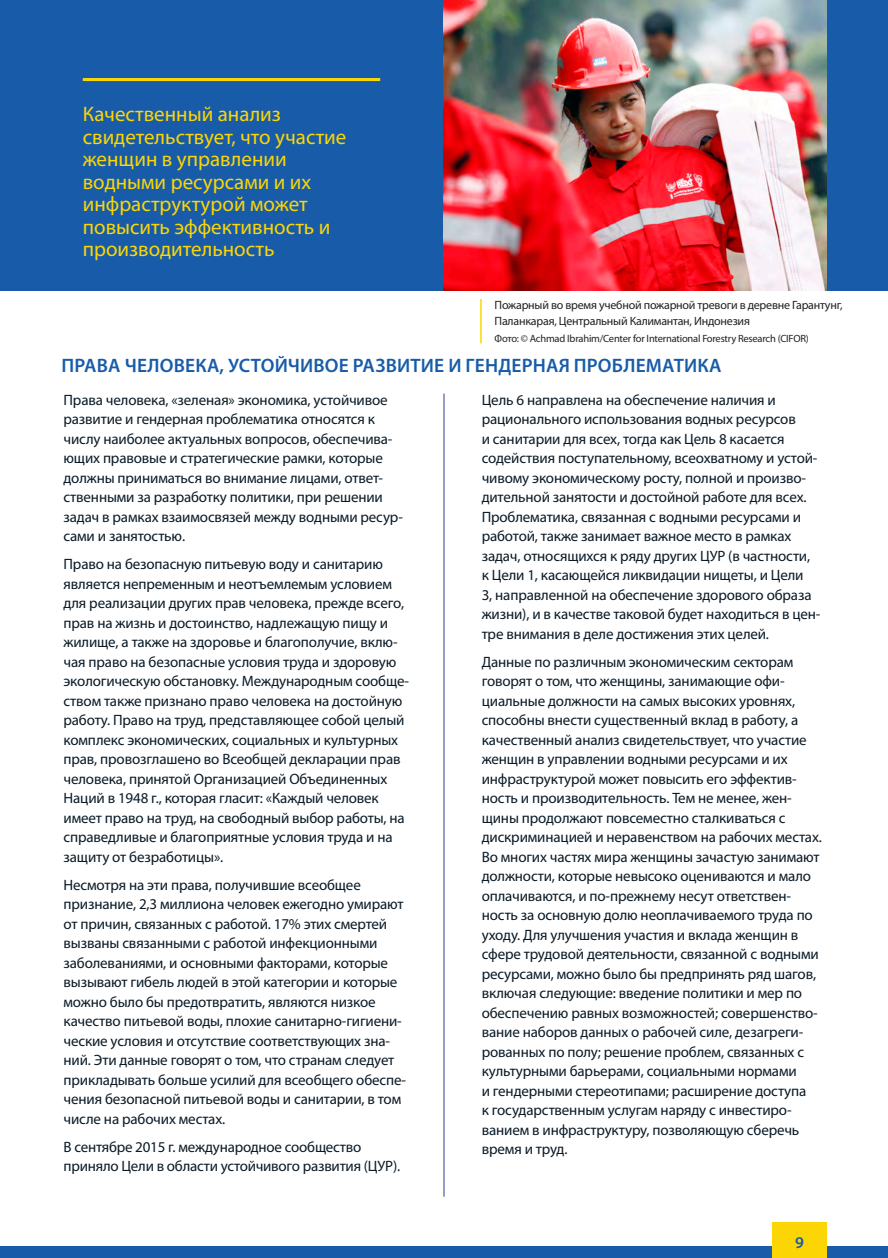
<style>
.page{position:relative;width:888px;height:1258px;background:#fff}
.page>*{position:absolute;margin:0;border:0;box-sizing:border-box;transform-origin:0 0}
.t1{font:21px/22.5px "Myriad Pro";color:#fcd604}
.t2{font:600 19.5px "Myriad Pro";letter-spacing:.01em;color:#185ca9}
.t3{font:600 16.5px "Myriad Pro";color:#185ca9}
.t4{font:15px/19.5px "Myriad Pro";letter-spacing:-.01em;color:#0a1a26}
.t5{font:12px/16.5px "Myriad Pro";letter-spacing:-.02em;color:#231f20}
.t6{font:10.5px "Myriad Pro";letter-spacing:-.02em;color:#231f20}
</style>
<div class="page">
<div style="left:0;top:1247px;width:888px;height:11px;background:#185ca9"></div>
<div style="left:772px;top:1222px;width:55px;height:36px;background:#fcd604"></div>
<div style="left:0;top:0;width:888px;height:291px;background:#185ca9"></div>
<hr style="left:83px;top:78px;width:297px;height:3px;background:#fcd604">
<hr style="left:444px;top:394px;width:1px;height:803px;background:#253f8e">
<img style="left:444px;top:0;width:383px;height:291px">
<hr style="left:480px;top:299px;width:2px;height:44px;background:#fcd604">
<h1 class="t1" style="left:83px;top:103px;width:265px">Качественный анализ свидетельствует, что участие женщин в управлении водными ресурсами и их инфраструктурой может повысить эффективность и производительность</h1>
<p class="t5" style="left:495px;top:296px;width:350px">Пожарный во время учебной пожарной тревоги в деревне Гарантунг,<br>Паланкарая, Центральный Калимантан, Индонезия</p>
<p class="t6" style="left:495px;top:332px;width:316px">Фото: © Achmad Ibrahim/Center for International Forestry Research (CIFOR)</p>
<h2 class="t2" style="left:61px;top:353px;width:661px">ПРАВА ЧЕЛОВЕКА, УСТОЙЧИВОЕ РАЗВИТИЕ И ГЕНДЕРНАЯ ПРОБЛЕМАТИКА</h2>
<p class="t4" style="left:64px;top:390px;width:341px">Права человека, «зеленая» экономика, устойчивое развитие и гендерная проблематика относятся к числу наиболее актуальных вопросов, обеспечива&shy;ющих правовые и стратегические рамки, которые должны приниматься во внимание лицами, ответ&shy;ственными за разработку политики, при решении задач в рамках взаимосвязей между водными ресур&shy;сами и занятостью.</p>
<p class="t4" style="left:64px;top:554px;width:347px">Право на безопасную питьевую воду и санитарию является непременным и неотъемлемым условием для реализации других прав человека, прежде всего, прав на жизнь и достоинство, надлежащую пищу и жилище, а также на здоровье и благополучие, вклю&shy;чая право на безопасные условия труда и здоровую экологическую обстановку. Международным сообще&shy;ством также признано право человека на достойную работу. Право на труд, представляющее собой целый комплекс экономических, социальных и культурных прав, провозглашено во Всеобщей декларации прав человека, принятой Организацией Объединенных Наций в 1948 г., которая гласит: «Каждый человек имеет право на труд, на свободный выбор работы, на справедливые и благоприятные условия труда и на защиту от безработицы».</p>
<p class="t4" style="left:64px;top:875px;width:344px">Несмотря на эти права, получившие всеобщее признание, 2,3 миллиона человек ежегодно умирают от причин, связанных с работой. 17% этих смертей вызваны связанными с работой инфекционными заболеваниями, и основными факторами, которые вызывают гибель людей в этой категории и которые можно было бы предотвратить, являются низкое качество питьевой воды, плохие санитарно-гигиени&shy;ческие условия и отсутствие соответствующих зна&shy;ний. Эти данные говорят о том, что странам следует прикладывать больше усилий для всеобщего обеспе&shy;чения безопасной питьевой воды и санитарии, в том числе на рабочих местах.</p>
<p class="t4" style="left:64px;top:1137px;width:338px">В сентябре 2015 г. международное сообщество приняло Цели в области устойчивого развития (ЦУР).</p>
<p class="t4" style="left:482px;top:390px;width:340px">Цель 6 направлена на обеспечение наличия и рационального использования водных ресурсов<br>и санитарии для всех, тогда как Цель 8 касается содействия поступательному, всеохватному и устой&shy;чивому экономическому росту, полной и произво&shy;дительной занятости и достойной работе для всех.<br>Проблематика, связанная с водными ресурсами и работой, также занимает важное место в рамках задач, относящихся к ряду других ЦУР (в частности, к Цели 1, касающейся ликвидации нищеты, и Цели<br>3, направленной на обеспечение здорового образа жизни), и в качестве таковой будет находиться в цен&shy;тре внимания в деле достижения этих целей.</p>
<p class="t4" style="left:482px;top:652px;width:342px">Данные по различным экономическим секторам говорят о том, что женщины, занимающие офи&shy;циальные должности на самых высоких уровнях, способны внести существенный вклад в работу, а качественный анализ свидетельствует, что участие женщин в управлении водными ресурсами и их инфраструктурой может повысить его эффектив&shy;ность и производительность. Тем не менее, жен&shy;щины продолжают повсеместно сталкиваться с дискриминацией и неравенством на рабочих местах.<br>Во многих частях мира женщины зачастую занимают должности, которые невысоко оцениваются и мало оплачиваются, и по-прежнему несут ответствен&shy;ность за основную долю неоплачиваемого труда по уходу. Для улучшения участия и вклада женщин в сфере трудовой деятельности, связанной с водными ресурсами, можно было бы предпринять ряд шагов, включая следующие: введение политики и мер по обеспечению равных возможностей; совершенство&shy;вание наборов данных о рабочей силе, дезагреги&shy;рованных по полу; решение проблем, связанных с культурными барьерами, социальными нормами<br>и гендерными стереотипами; расширение доступа<br>к государственным услугам наряду с инвестиро&shy;ванием в инфраструктуру, позволяющую сберечь время и труд.</p>
<p class="t3" style="left:795px;top:1231px;width:10px">9</p>
</div>
